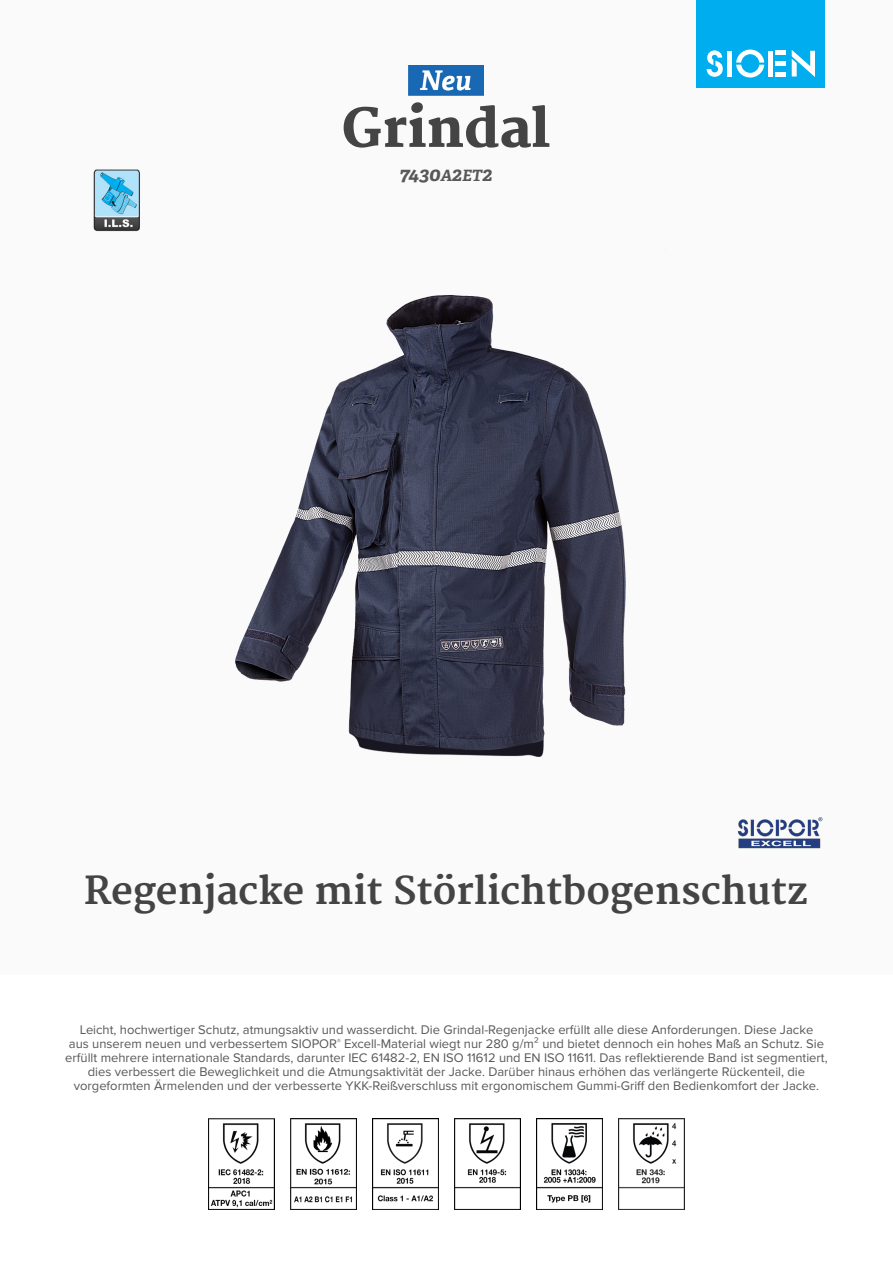
<style>
.page{position:relative;width:893px;height:1263px;background:#fff}
.page>*{position:absolute;margin:0;border:0;box-sizing:border-box;transform-origin:0 0}
.product_name{font:800 52.5px "Merriweather";color:#444}
.product_h2{font:700 37.5px "Merriweather";color:#444}
.product_ref{font:italic 700 19.5px "Adelle";color:#57585a}
.product_description{font:12.9px/14.1px "Proxima Nova";color:#57585a;text-align:center}
.s1{font-size:15.6px}
</style>
<div class="page">
<div style="left:0;top:0;width:893px;height:974px;background:#fafafa"></div>
<div style="left:697px;top:0;width:128px;height:88px;background:#00aeef"></div>
<svg style="left:707px;top:50px;width:16px;height:27px"></svg>
<svg style="left:736px;top:50px;width:28px;height:28px"></svg>
<div style="left:727px;top:51px;width:5px;height:26px;background:#fff"></div>
<div style="left:768px;top:51px;width:5px;height:26px;background:#fff"></div>
<div style="left:775px;top:72px;width:11px;height:5px;background:#fff"></div>
<div style="left:775px;top:61px;width:11px;height:5px;background:#fff"></div>
<hr style="left:775px;top:51px;width:11px;height:4px;background:#fff">
<svg style="left:792px;top:50px;width:23px;height:27px"></svg>
<img style="left:93px;top:169px;width:47px;height:63px">
<img style="left:737px;top:817px;width:86px;height:32px">
<img style="left:208px;top:1118px;width:66px;height:92px">
<img style="left:290px;top:1118px;width:66px;height:92px">
<img style="left:372px;top:1118px;width:66px;height:92px">
<img style="left:454px;top:1118px;width:67px;height:92px">
<img style="left:536px;top:1118px;width:67px;height:92px">
<img style="left:618px;top:1118px;width:67px;height:92px">
<img style="left:235px;top:295px;width:391px;height:462px">
<img style="left:408px;top:65px;width:75px;height:31px">
<p class="product_name" style="left:342px;top:98px;width:209px">Grindal</p>
<p class="product_ref" style="left:400px;top:162px;width:94px">7430<span class="s1">A</span>2<span class="s1">ET</span>2</p>
<p class="product_h2" style="left:84px;top:869px;width:725px">Regenjacke mit Störlichtbogenschutz</p>
<p class="product_description" style="left:65px;top:1023px;width:764px">Leicht, hochwertiger Schutz, atmungsaktiv und wasserdicht. Die Grindal-Regenjacke erfüllt alle diese Anforderungen. Diese Jacke<br>aus unserem neuen und verbessertem SIOPOR<sup>®</sup> Excell-Material wiegt nur 280 g/m² und bietet dennoch ein hohes Maß an Schutz. Sie erfüllt mehrere internationale Standards, darunter IEC 61482-2, EN ISO 11612 und EN ISO 11611. Das reflektierende Band ist segmentiert, dies verbessert die Beweglichkeit und die Atmungsaktivität der Jacke. Darüber hinaus erhöhen das verlängerte Rückenteil, die vorgeformten Ärmelenden und der verbesserte YKK-Reißverschluss mit ergonomischem Gummi-Griff den Bedienkomfort der Jacke.</p>
</div>
